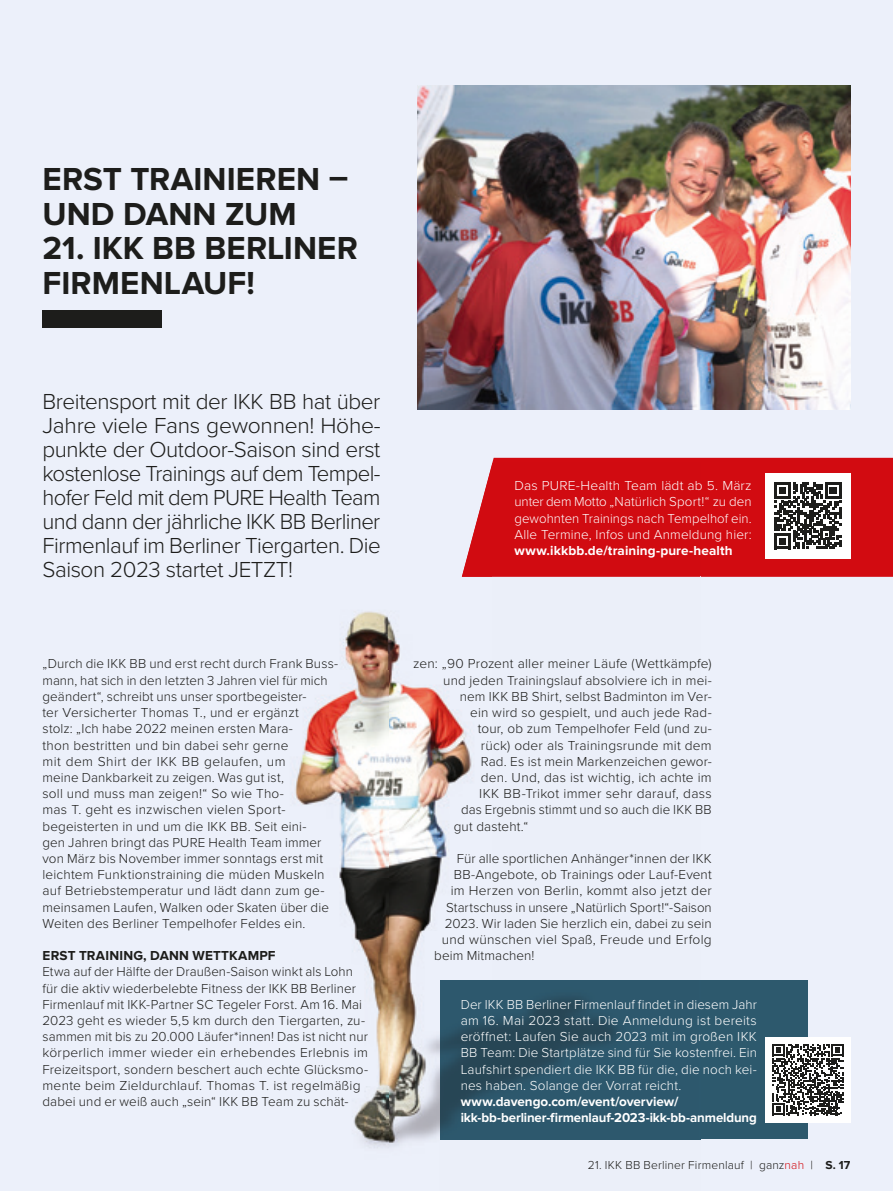
<style>
.page{position:relative;width:893px;height:1191px;background:#ecf0fa}
.page>*{position:absolute;margin:0;border:0;box-sizing:border-box;transform-origin:0 0}
.t1{font:700 33px/34.5px "Proxima Nova";letter-spacing:.005em;color:#1d1d1b}
.t2{font:300 22.5px/24px "Proxima Nova";letter-spacing:-.02em;color:#1d1d1b;text-align:justify}
.t3{font:300 13.5px/16.2px "Proxima Nova";letter-spacing:.01em;color:#1d1d1b}
.t4{font:300 13.5px/16.2px "Proxima Nova";letter-spacing:.01em;color:#fff;text-align:justify}
.t5{font:700 13.5px/16.2px "Proxima Nova";letter-spacing:-.005em;color:#fff}
.t6{font:700 13.5px "Proxima Nova";letter-spacing:.015em;color:#1d1d1b}
.t7{font:300 12px "Proxima Nova";letter-spacing:.015em;color:#1d1d1b}
.s1{color:#d20b11}
.s2{font-weight:700}
</style>
<div class="page">
<img style="left:418px;top:85px;width:432px;height:324px">
<div style="left:492px;top:458px;width:401px;height:119px;background:#d20b11"></div>
<svg style="left:440px;top:980px;width:368px;height:159px;background:#2c5568"></svg>
<div style="left:43px;top:310px;width:119px;height:17px;background:#1d1d1b"></div>
<img style="left:295px;top:611px;width:93px;height:537px">
<img style="left:388px;top:576px;width:84px;height:406px">
<img style="left:388px;top:982px;width:52px;height:166px">
<img style="left:440px;top:1139px;width:260px;height:1px">
<img style="left:462px;top:462px;width:238px;height:115px">
<div style="left:765px;top:473px;width:85px;height:85px;background:#fff"></div>
<svg style="left:775px;top:482px;width:66px;height:67px"></svg>
<div style="left:765px;top:1037px;width:85px;height:85px;background:#fff"></div>
<svg style="left:772px;top:1044px;width:71px;height:71px"></svg>
<h1 class="t1" style="left:43px;top:163px;width:307px">ERST TRAINIEREN –<br>UND DANN ZUM</h1>
<h1 class="t1" style="left:43px;top:232px;width:317px">21. IKK BB BERLINER<br>FIRMENLAUF!</h1>
<p class="t2" style="left:43px;top:388px;width:340px">Breitensport mit der IKK BB hat über Jahre viele Fans gewonnen! Höhe&shy;punkte der Outdoor-Saison sind erst kostenlose Trainings auf dem Tempel&shy;hofer Feld mit dem PURE Health Team und dann der jährliche IKK BB Berliner Firmenlauf im Berliner Tiergarten. Die Saison 2023 startet JETZT!</p>
<p class="t3" style="left:43px;top:655px;width:297px">„Durch die IKK BB und erst recht durch Frank Buss&shy;mann, hat sich in den letzten 3 Jahren viel für mich geändert“, schreibt uns unser sportbegeister-<br>ter Versicherter Thomas T., und er ergänzt<br>stolz: „Ich habe 2022 meinen ersten Mara-<br>thon bestritten und bin dabei sehr gerne<br>mit dem Shirt der IKK BB gelaufen, um<br>meine Dankbarkeit zu zeigen. Was gut ist,<br>soll und muss man zeigen!“ So wie Tho-<br>mas T. geht es inzwischen vielen Sport&shy;begeisterten in und um die IKK BB. Seit eini-<br>gen Jahren bringt das PURE Health Team immer von März bis November immer sonntags erst mit leichtem Funktionstraining die müden Muskeln auf Betriebstemperatur und lädt dann zum ge&shy;meinsamen Laufen, Walken oder Skaten über die Weiten des Berliner Tempelhofer Feldes ein.</p>
<p class="t6" style="left:43px;top:948px;width:235px">ERST TRAINING, DANN WETTKAMPF</p>
<p class="t3" style="left:43px;top:963px;width:327px">Etwa auf der Hälfte der Draußen-Saison winkt als Lohn für die aktiv wiederbelebte Fitness der IKK BB Berliner Firmenlauf mit IKK-Partner SC Tegeler Forst. Am 16. Mai 2023 geht es wieder 5,5 km durch den Tiergarten, zu&shy;sammen mit bis zu 20.000 Läufer*innen! Das ist nicht nur körperlich immer wieder ein erhebendes Erlebnis im Freizeitsport, sondern beschert auch echte Glücksmo&shy;mente beim Zieldurchlauf. Thomas T. ist regelmäßig dabei und er weiß auch „sein“ IKK BB Team zu schät-</p>
<p class="t4" style="left:515px;top:477px;width:239px">Das PURE-Health Team lädt ab 5. März unter dem Motto „Natürlich Sport!“ zu den gewohnten Trainings nach Tempelhof ein.<br>Alle Termine, Infos und Anmeldung hier:</p>
<p class="t5" style="left:515px;top:543px;width:220px">www.ikkbb.de/training-pure-health</p>
<p class="t3" style="left:413px;top:655px;width:300px">zen: „90 Prozent aller meiner Läufe (Wettkämpfe)</p>
<p class="t3" style="left:443px;top:671px;width:270px">und jeden Trainingslauf absolviere ich in mei-</p>
<p class="t3" style="left:460px;top:687px;width:254px">nem IKK BB Shirt, selbst Badminton im Ver-</p>
<p class="t3" style="left:470px;top:704px;width:243px">ein wird so gespielt, und auch jede Rad-</p>
<p class="t3" style="left:478px;top:720px;width:236px">tour, ob zum Tempelhofer Feld (und zu-</p>
<p class="t3" style="left:481px;top:736px;width:233px">rück) oder als Trainingsrunde mit dem</p>
<p class="t3" style="left:481px;top:752px;width:232px">Rad. Es ist mein Markenzeichen gewor-</p>
<p class="t3" style="left:481px;top:768px;width:233px">den. Und, das ist wichtig, ich achte im</p>
<p class="t3" style="left:479px;top:785px;width:234px">IKK BB-Trikot immer sehr darauf, dass</p>
<p class="t3" style="left:461px;top:801px;width:252px">das Ergebnis stimmt und so auch die IKK BB</p>
<p class="t3" style="left:454px;top:817px;width:76px">gut dasteht.“</p>
<p class="t3" style="left:457px;top:849px;width:257px">Für alle sportlichen Anhänger*innen der IKK</p>
<p class="t3" style="left:454px;top:866px;width:259px">BB-Angebote, ob Trainings oder Lauf-Event</p>
<p class="t3" style="left:451px;top:882px;width:262px">im Herzen von Berlin, kommt also jetzt der</p>
<p class="t3" style="left:446px;top:898px;width:267px">Startschuss in unsere „Natürlich Sport!“-Saison</p>
<p class="t3" style="left:445px;top:914px;width:269px">2023. Wir laden Sie herzlich ein, dabei zu sein</p>
<p class="t3" style="left:442px;top:930px;width:271px">und wünschen viel Spaß, Freude und Erfolg</p>
<p class="t3" style="left:434px;top:947px;width:102px">beim Mitmachen!</p>
<p class="t4" style="left:461px;top:995px;width:298px">Der IKK BB Berliner Firmenlauf findet in diesem Jahr am 16. Mai 2023 statt. Die Anmeldung ist bereits eröffnet: Laufen Sie auch 2023 mit im großen IKK BB Team: Die Startplätze sind für Sie kostenfrei. Ein Laufshirt spendiert die IKK BB für die, die noch kei&shy;nes haben. Solange der Vorrat reicht.</p>
<p class="t5" style="left:461px;top:1093px;width:298px">www.davengo.com/event/overview/ ikk-bb-berliner-firmenlauf-2023-ikk-bb-anmeldung</p>
<p class="t7" style="left:588px;top:1155px;width:264px">21. IKK BB Berliner Firmenlauf | ganz<span class="s1">nah</span> | <span class="s2">S. 17</span></p>
</div>
